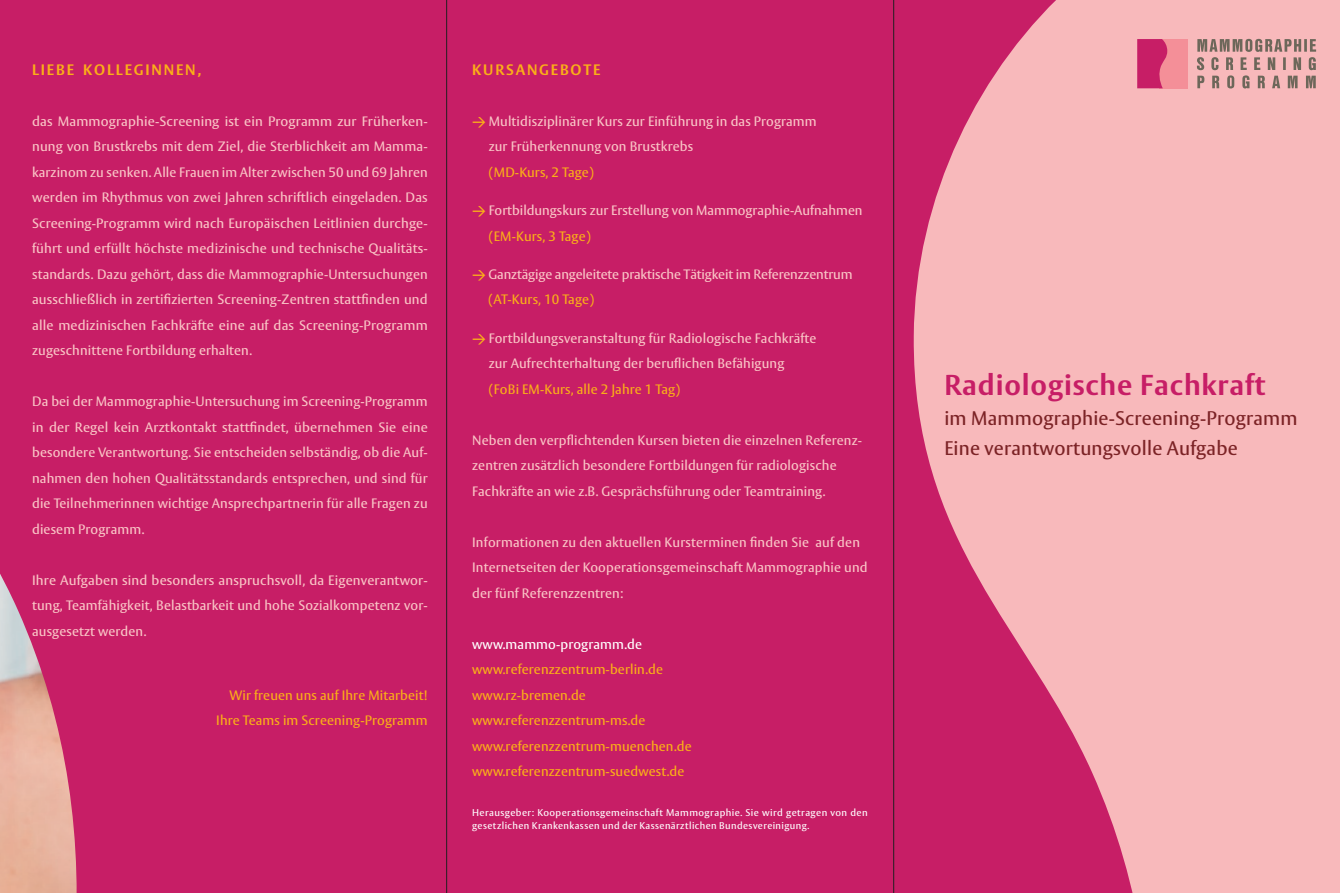
<style>
.page{position:relative;width:1340px;height:893px;background:#fff}
.page>*{position:absolute;margin:0;border:0;box-sizing:border-box;transform-origin:0 0}
.t1{font:700 28.5px "Vesta";letter-spacing:.03em;color:#c71e66}
.t2{font:500 19.5px/30px "Vesta";letter-spacing:.01em;color:#7c2326}
.t3{font:700 15px "Vesta";letter-spacing:.12em;color:#faaf18}
.t4{font:500 13.5px/25.5px "Vesta";letter-spacing:.01em;color:#f9c4c5}
.t5{font:500 13.5px/25.5px "Vesta";letter-spacing:.01em;color:#faaf18;text-align:right}
.t6{font:500 13.5px/25.5px "Vesta";letter-spacing:-.01em;color:#f9c4c5}
.t7{font:500 13.5px "Vesta";letter-spacing:.01em;color:#fff}
.t8{font:500 9.75px/13.5px "Vesta";letter-spacing:.04em;color:#fff}
.s1{font-family:"DIN";color:#faaf18}
.s2{color:#faaf18}
</style>
<div class="page">
<div style="left:0;top:0;width:893px;height:893px;background:#c71e66"></div>
<div style="left:893px;top:0;width:446px;height:893px;background:#c71e66"></div>
<svg style="left:913px;top:0;width:426px;height:893px;fill:#f8b9bb"></svg>
<div style="left:1159px;top:39px;width:28px;height:49px;background:#f48f98"></div>
<svg style="left:1137px;top:39px;width:30px;height:49px"></svg>
<svg style="left:1196px;top:39px;width:120px;height:49px"></svg>
<hr style="left:446px;top:0;width:1px;height:893px;background:#231f20">
<hr style="left:893px;top:0;width:1px;height:893px;background:#231f20">
<p class="t3" style="left:32px;top:61px;width:171px">LIEBE KOLLEGINNEN,</p>
<p class="t4" style="left:32px;top:109px;width:397px;text-align:justify">das Mammographie-Screening ist ein Programm zur Früherken&shy;nung von Brustkrebs mit dem Ziel, die Sterblichkeit am Mamma&shy;karzinom zu senken. Alle Frauen im Alter zwischen 50 und 69 Jahren werden im Rhythmus von zwei Jahren schriftlich eingeladen. Das Screening-Programm wird nach Europäischen Leitlinien durchge&shy;führt und erfüllt höchste medizinische und technische Qualitäts&shy;standards. Dazu gehört, dass die Mammographie-Untersuchungen ausschließlich in zertifizierten Screening-Zentren stattfinden und alle medizinischen Fachkräfte eine auf das Screening-Programm zugeschnittene Fortbildung erhalten.</p>
<p class="t4" style="left:32px;top:389px;width:397px;text-align:justify">Da bei der Mammographie-Untersuchung im Screening-Programm in der Regel kein Arztkontakt stattfindet, übernehmen Sie eine besondere Verantwortung. Sie entscheiden selbständig, ob die Auf&shy;nahmen den hohen Qualitätsstandards entsprechen, und sind für die Teilnehmerinnen wichtige Ansprechpartnerin für alle Fragen zu diesem Programm.</p>
<p class="t4" style="left:32px;top:568px;width:397px;text-align:justify">Ihre Aufgaben sind besonders anspruchsvoll, da Eigenverantwor&shy;tung, Teamfähigkeit, Belastbarkeit und hohe Sozialkompetenz vor&shy;ausgesetzt werden.</p>
<p class="t5" style="left:216px;top:683px;width:213px">Wir freuen uns auf Ihre Mitarbeit!<br>Ihre Teams im Screening-Programm</p>
<p class="t3" style="left:472px;top:61px;width:130px">KURSANGEBOTE</p>
<p class="t4" style="left:489px;top:109px;width:329px;text-indent:-17px"><span class="s1">&gt;</span> Multidisziplinärer Kurs zur Einführung in das Programm zur Früherkennung von Brustkrebs</p>
<p class="t5" style="left:489px;top:160px;width:107px">(MD-Kurs, 2 Tage)</p>
<p class="t4" style="left:489px;top:198px;width:375px;text-indent:-17px"><span class="s1">&gt;</span> Fortbildungskurs zur Erstellung von Mammographie-Aufnahmen <span class="s2">(EM-Kurs, 3 Tage)</span></p>
<p class="t6" style="left:488px;top:262px;width:365px;text-indent:-16px"><span class="s1">&gt;</span> Ganztägige angeleitete praktische Tätigkeit im Referenzzentrum <span class="s2">(AT-Kurs, 10 Tage)</span></p>
<p class="t4" style="left:489px;top:326px;width:329px;text-indent:-17px"><span class="s1">&gt;</span> Fortbildungsveranstaltung für Radiologische Fachkräfte zur Aufrechterhaltung der beruflichen Befähigung</p>
<p class="t5" style="left:489px;top:377px;width:193px">(FoBi EM-Kurs, alle 2 Jahre 1 Tag)</p>
<p class="t4" style="left:472px;top:428px;width:391px">Neben den verpflichtenden Kursen bieten die einzelnen Referenz&shy;zentren zusätzlich besondere Fortbildungen für radiologische<br>Fachkräfte an wie z.B. Gesprächsführung oder Teamtraining.</p>
<p class="t4" style="left:472px;top:530px;width:397px">Informationen zu den aktuellen Kursterminen finden Sie auf den<br>Internetseiten der Kooperationsgemeinschaft Mammographie und der fünf Referenzzentren:</p>
<p class="t7" style="left:472px;top:636px;width:171px">www.mammo-programm.de</p>
<p class="t5" style="left:472px;top:657px;width:221px;text-align:left">www.referenzzentrum-berlin.de www.rz-bremen.de www.referenzzentrum-ms.de www.referenzzentrum-muenchen.de www.referenzzentrum-suedwest.de</p>
<p class="t8" style="left:472px;top:806px;width:397px">Herausgeber: Kooperationsgemeinschaft Mammographie. Sie wird getragen von den gesetzlichen Krankenkassen und der Kassenärztlichen Bundesvereinigung.</p>
<h1 class="t1" style="left:944px;top:368px;width:322px">RADIOLOGISCHE FACHKRAFT</h1>
<h2 class="t2" style="left:944px;top:404px;width:354px">im Mammographie-Screening-Programm<br>Eine verantwortungsvolle Aufgabe</h2>
</div>
